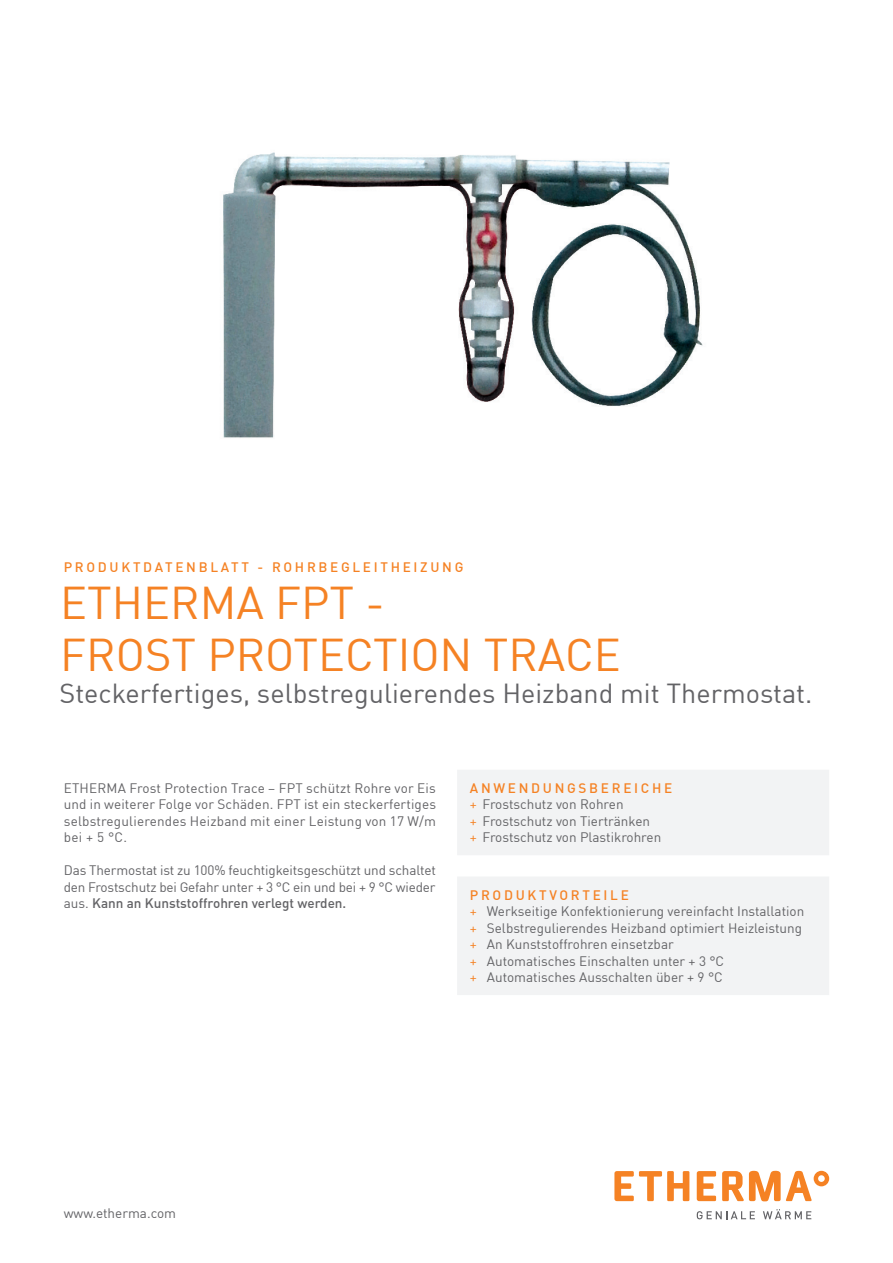
<style>
.page{position:relative;width:893px;height:1263px;background:#fff}
.page>*{position:absolute;margin:0;border:0;box-sizing:border-box;transform-origin:0 0}
.t1{font:45px/52.5px "DIN";color:#f58224}
.t2{font:27px "DIN";color:#636366}
.t3{font:13.5px/16.5px "DIN";color:#636366;text-align:justify}
.t4{font:500 13.5px "DIN";letter-spacing:.2em;color:#f58224}
.s1{font-weight:500}
.s2{font-weight:500;color:#f58224}
.s3{color:#f58224}
</style>
<div class="page">
<svg style="left:697px;top:1211px;width:58px;height:8px"></svg>
<svg style="left:763px;top:1209px;width:48px;height:10px"></svg>
<svg style="left:697px;top:1171px;width:19px;height:30px"></svg>
<svg style="left:614px;top:1171px;width:75px;height:30px"></svg>
<svg style="left:722px;top:1171px;width:107px;height:30px"></svg>
<img style="left:223px;top:152px;width:480px;height:286px">
<svg style="left:457px;top:770px;width:372px;height:225px;fill:#f2f3f4"></svg>
<p class="t4" style="left:64px;top:558px;width:401px">PRODUKTDATENBLATT - ROHRBEGLEITHEIZUNG</p>
<h1 class="t1" style="left:60px;top:575px;width:562px">ETHERMA FPT -<br>FROST PROTECTION TRACE</h1>
<h2 class="t2" style="left:60px;top:676px;width:754px">Steckerfertiges, selbstregulierendes Heizband mit Thermostat.</h2>
<p class="t3" style="left:64px;top:780px;width:374px">ETHERMA Frost Protection Trace – FPT schützt Rohre vor Eis und in weiterer Folge vor Schäden. FPT ist ein steckerfertiges selbstregulierendes Heizband mit einer Leistung von 17 W/m bei + 5 °C.</p>
<p class="t3" style="left:64px;top:862px;width:374px">Das Thermostat ist zu 100% feuchtigkeitsgeschützt und schaltet den Frostschutz bei Gefahr unter + 3 °C ein und bei + 9 °C wieder aus. <span class="s1">Kann an Kunststoffrohren verlegt werden.</span></p>
<p class="t3" style="left:470px;top:780px;width:204px;text-align:left"><span class="s2">ANWENDUNGSBEREICHE </span><span class="s3">+</span> Frostschutz von Rohren<br><span class="s3">+</span> Frostschutz von Tiertränken<br><span class="s3">+</span> Frostschutz von Plastikrohren</p>
<p class="t3" style="left:470px;top:886px;width:336px;text-align:left"><span class="s2">PRODUKTVORTEILE<br></span><span class="s3">+</span> Werkseitige Konfektionierung vereinfacht Installation <span class="s3">+</span> Selbstregulierendes Heizband optimiert Heizleistung <span class="s3">+</span> An Kunststoffrohren einsetzbar<br><span class="s3">+</span> Automatisches Einschalten unter + 3 °C<br><span class="s3">+</span> Automatisches Ausschalten über + 9 °C</p>
<p class="t3" style="left:64px;top:1205px;width:114px">www.etherma.com</p>
</div>
